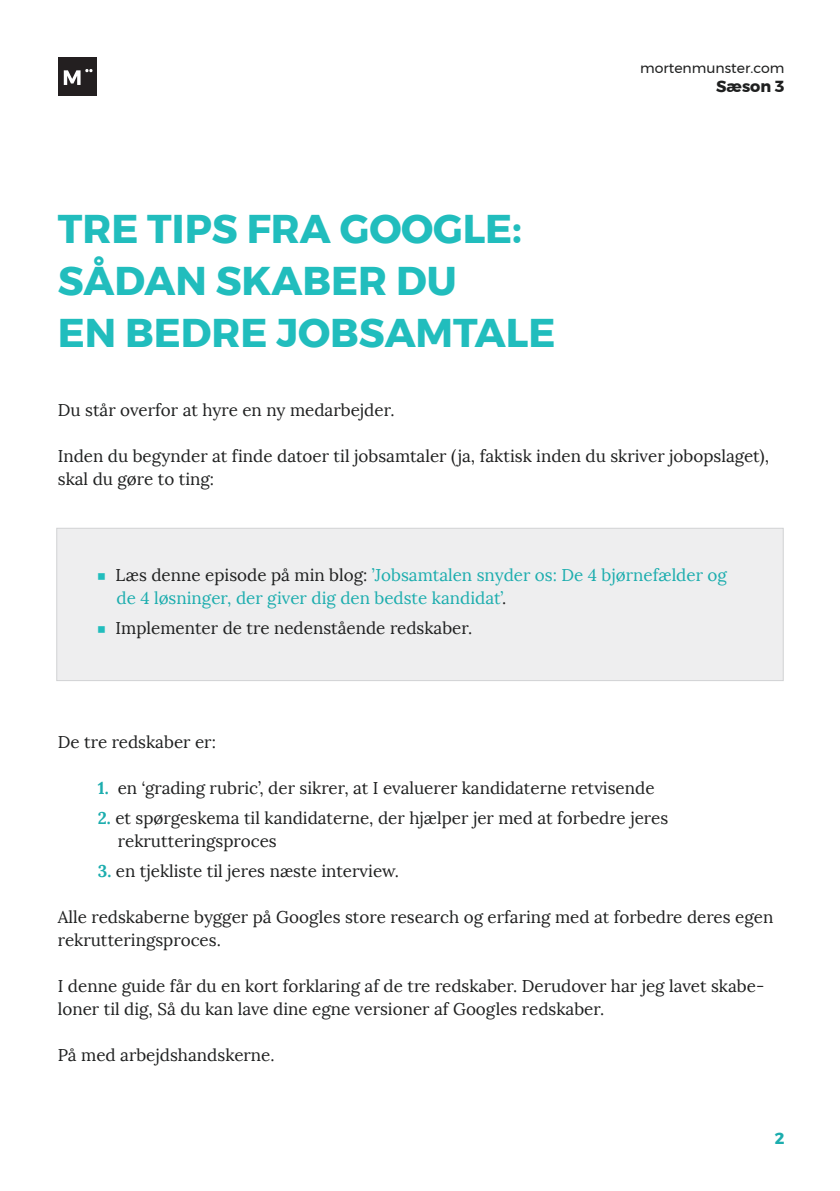
<style>
.page{position:relative;width:840px;height:1191px;background:#fff}
.page>*{position:absolute;margin:0;border:0;box-sizing:border-box;transform-origin:0 0}
.t1{font:700 40px/52px "Montserrat";color:#21bdbd}
.t2{font:17px/23px "Lora";color:#1f2020}
.t3{font:17px/23px "Lora";color:#1cadae}
.t4{font:700 16px "Montserrat";color:#1f2020}
.t5{font:700 16px "Montserrat";color:#1cadae}
.t6{font:14px "Montserrat";color:#1f2020}
.s1{font-family:"Montserrat";color:#21bdbd}
.s2{color:#1f2020}
.s3{font-weight:700;color:#1cadae}
</style>
<div class="page">
<div style="left:56px;top:528px;width:727px;height:153px;background:#eeeeef;border:1px solid #d1d2d4"></div>
<div style="left:58px;top:57px;width:38px;height:38px;background:#231f20"></div>
<svg style="left:64px;top:69px;width:28px;height:16px"></svg>
<h1 class="t1" style="left:58px;top:203px;width:498px">TRE TIPS FRA GOOGLE:<br>SÅDAN SKABER DU<br>EN BEDRE JOBSAMTALE</h1>
<p class="t6" style="left:639px;top:57px;width:146px">mortenmunster.com</p>
<p class="t4" style="left:715px;top:73px;width:70px">Sæson 3</p>
<p class="t2" style="left:58px;top:398px;width:338px">Du står overfor at hyre en ny medarbejder.</p>
<p class="t2" style="left:58px;top:444px;width:712px">Inden du begynder at finde datoer til jobsamtaler (ja, faktisk inden du skriver jobopslaget), skal du gøre to ting:</p>
<p class="t3" style="left:116px;top:563px;width:611px;text-indent:-20px"><span class="s1">■</span> <span class="s2">Læs denne episode på min blog:</span> ’Jobsamtalen snyder os: De 4 bjørnefælder og de 4 løsninger, der giver dig den bedste kandidat’<span class="s2">.</span></p>
<p class="t2" style="left:96px;top:616px;width:377px"><span class="s1">■</span> Implementer de tre nedenstående redskaber.</p>
<p class="t2" style="left:58px;top:730px;width:159px">De tre redskaber er:</p>
<p class="t2" style="left:98px;top:776px;width:558px"><span class="s3">1.</span> en ‘grading rubric’, der sikrer, at I evaluerer kandidaterne retvisende</p>
<p class="t2" style="left:118px;top:806px;width:551px;text-indent:-20px"><span class="s3">2.</span> et spørgeskema til kandidaterne, der hjælper jer med at forbedre jeres rekrutteringsproces</p>
<p class="t2" style="left:98px;top:859px;width:302px"><span class="s3">3.</span> en tjekliste til jeres næste interview.</p>
<p class="t2" style="left:58px;top:905px;width:716px">Alle redskaberne bygger på Googles store research og erfaring med at forbedre deres egen rekrutteringsproces.</p>
<p class="t2" style="left:58px;top:974px;width:707px">I denne guide får du en kort forklaring af de tre redskaber. Derudover har jeg lavet skabe&shy;loner til dig, Så du kan lave dine egne versioner af Googles redskaber.</p>
<p class="t2" style="left:58px;top:1043px;width:218px">På med arbejdshandskerne.</p>
<p class="t5" style="left:774px;top:1125px;width:11px">2</p>
</div>
